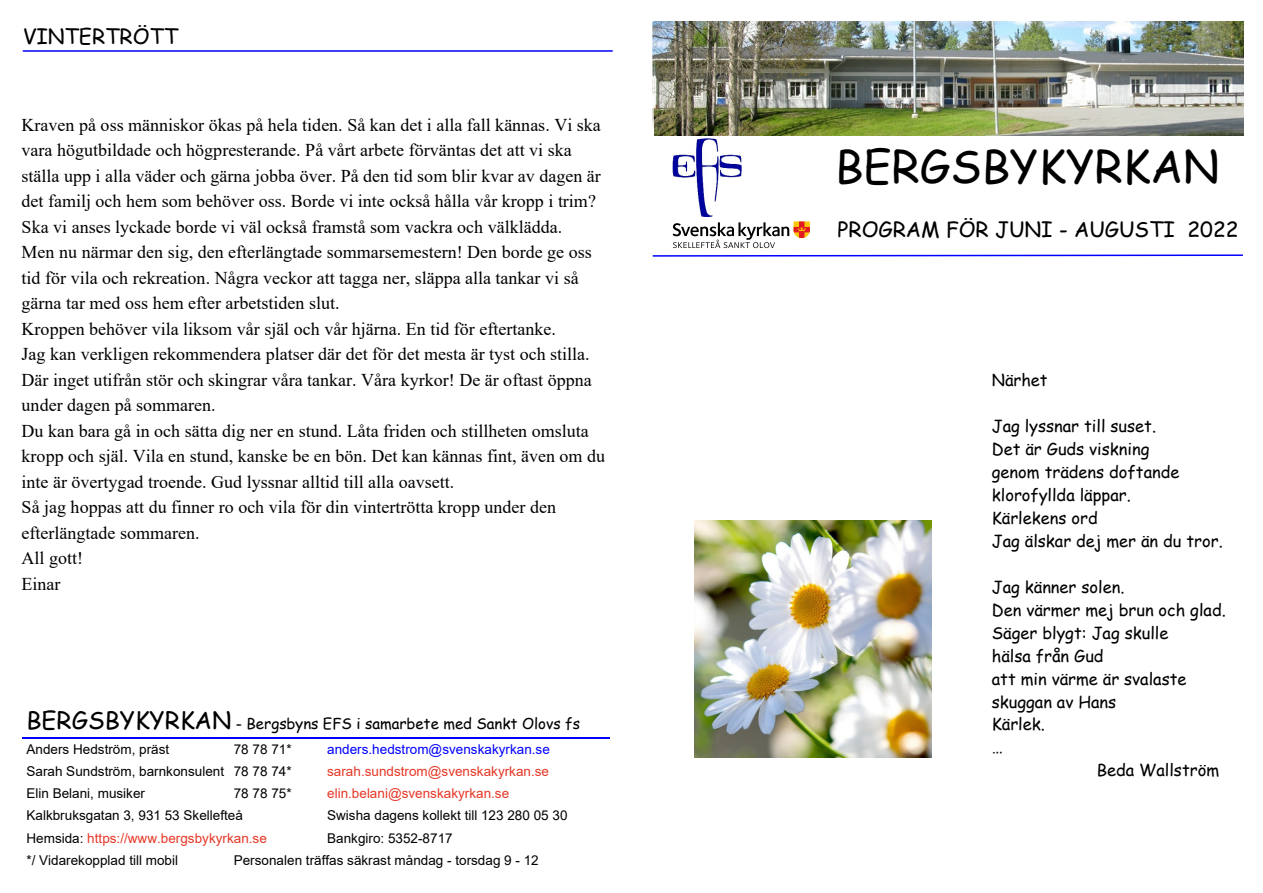
<style>
.page{position:relative;width:1263px;height:893px;background:#fff}
.page>*{position:absolute;margin:0;border:0;box-sizing:border-box;transform-origin:0 0}
.t1{font:45px "Comic Sans MS";color:#000}
.t2{font:21px "Comic Sans MS";color:#000}
.t3{font:18px/25.5px "Times New Roman";color:#000}
.t4{font:16.5px/23px "Comic Sans MS";color:#000}
.t5{font:15px "Comic Sans MS";color:#000}
.t6{font:13.5px "Arial";color:#000}
.t7{font:13.5px "Arial";color:#e63726}
.t8{font:13.5px "Arial";color:#00f}
.s1{font-size:24px}
.s2{color:#000}
</style>
<div class="page">
<svg style="left:652px;top:254px;width:591px;height:3px"></svg>
<svg style="left:673px;top:221px;width:137px;height:27px"></svg>
<img style="left:672px;top:138px;width:69px;height:78px">
<img style="left:654px;top:21px;width:589px;height:114px">
<img style="left:694px;top:520px;width:237px;height:237px">
<hr style="left:22px;top:737px;width:207px;height:2px;background:#00f">
<hr style="left:229px;top:737px;width:94px;height:2px;background:#00f">
<hr style="left:323px;top:737px;width:287px;height:2px;background:#00f">
<hr style="left:23px;top:50px;width:590px;height:2px;background:#00f">
<p class="t2" style="left:23px;top:27px;width:157px">VINTERTRÖTT</p>
<p class="t3" style="left:22px;top:114px;width:585px">Kraven på oss människor ökas på hela tiden. Så kan det i alla fall kännas. Vi ska vara högutbildade och högpresterande. På vårt arbete förväntas det att vi ska ställa upp i alla väder och gärna jobba över. På den tid som blir kvar av dagen är det familj och hem som behöver oss. Borde vi inte också hålla vår kropp i trim?<br>Ska vi anses lyckade borde vi väl också framstå som vackra och välklädda.<br>Men nu närmar den sig, den efterlängtade sommarsemestern! Den borde ge oss tid för vila och rekreation. Några veckor att tagga ner, släppa alla tankar vi så gärna tar med oss hem efter arbetstiden slut.<br>Kroppen behöver vila liksom vår själ och vår hjärna. En tid för eftertanke.<br>Jag kan verkligen rekommendera platser där det för det mesta är tyst och stilla.<br>Där inget utifrån stör och skingrar våra tankar. Våra kyrkor! De är oftast öppna under dagen på sommaren.<br>Du kan bara gå in och sätta dig ner en stund. Låta friden och stillheten omsluta kropp och själ. Vila en stund, kanske be en bön. Det kan kännas fint, även om du inte är övertygad troende. Gud lyssnar alltid till alla oavsett.<br>Så jag hoppas att du finner ro och vila för din vintertrötta kropp under den efterlängtade sommaren.<br>All gott!<br>Einar</p>
<p class="t5" style="left:27px;top:717px;width:555px"><span class="s1">BERGSBYKYRKAN</span> - Bergsbyns EFS i samarbete med Sankt Olovs fs</p>
<p class="t6" style="left:27px;top:744px;width:144px">Anders Hedström, präst</p>
<p class="t6" style="left:234px;top:744px;width:59px">78 78 71*</p>
<p class="t8" style="left:327px;top:744px;width:224px">anders.hedstrom@svenskakyrkan.se</p>
<p class="t6" style="left:27px;top:766px;width:267px">Sarah Sundström, barnkonsulent 78 78 74*</p>
<p class="t7" style="left:327px;top:766px;width:223px">sarah.sundstrom@svenskakyrkan.se</p>
<p class="t6" style="left:27px;top:788px;width:120px">Elin Belani, musiker</p>
<p class="t6" style="left:234px;top:788px;width:59px">78 78 75*</p>
<p class="t7" style="left:327px;top:788px;width:184px">elin.belani@svenskakyrkan.se</p>
<p class="t6" style="left:27px;top:811px;width:218px">Kalkbruksgatan 3, 931 53 Skellefteå</p>
<p class="t6" style="left:327px;top:811px;width:242px">Swisha dagens kollekt till 123 280 05 30</p>
<p class="t7" style="left:27px;top:833px;width:242px"><span class="s2">Hemsida:</span> https://www.bergsbykyrkan.se</p>
<p class="t6" style="left:327px;top:833px;width:127px">Bankgiro: 5352-8717</p>
<p class="t6" style="left:27px;top:855px;width:153px">*/ Vidarekopplad till mobil</p>
<p class="t6" style="left:234px;top:855px;width:306px">Personalen träffas säkrast måndag - torsdag 9 - 12</p>
<h1 class="t1" style="left:835px;top:147px;width:385px">BERGSBYKYRKAN</h1>
<p class="t2" style="left:837px;top:220px;width:403px">PROGRAM FÖR JUNI - AUGUSTI 2022</p>
<p class="t4" style="left:992px;top:370px;width:57px">Närhet</p>
<p class="t4" style="left:992px;top:416px;width:232px">Jag lyssnar till suset.<br>Det är Guds viskning<br>genom trädens doftande klorofyllda läppar.<br>Kärlekens ord<br>Jag älskar dej mer än du tror.</p>
<p class="t4" style="left:992px;top:577px;width:134px">Jag känner solen.</p>
<p class="t4" style="left:992px;top:600px;width:235px">Den värmer mej brun och glad.</p>
<p class="t4" style="left:992px;top:623px;width:178px">Säger blygt: Jag skulle</p>
<p class="t4" style="left:992px;top:646px;width:113px">hälsa från Gud</p>
<p class="t4" style="left:992px;top:669px;width:196px">att min värme är svalaste</p>
<p class="t4" style="left:992px;top:692px;width:126px">skuggan av Hans</p>
<p class="t4" style="left:992px;top:715px;width:55px">Kärlek.</p>
<p class="t4" style="left:992px;top:738px;width:13px">…</p>
<p class="t4" style="left:1097px;top:761px;width:124px">Beda Wallström</p>
</div>
